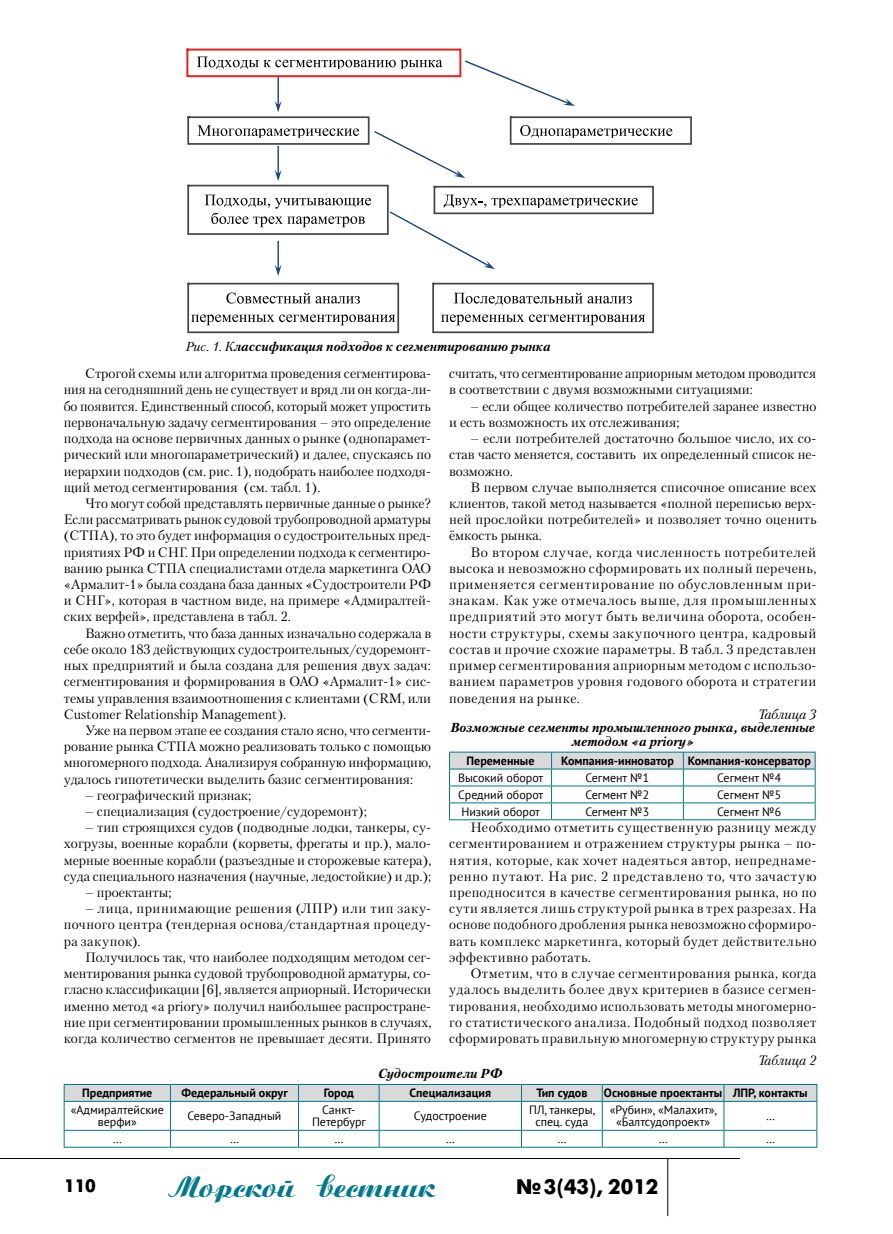
<style>
.page{position:relative;width:893px;height:1234px;background:#fff}
.page>*{position:absolute;margin:0;border:0;box-sizing:border-box;transform-origin:0 0}
.t1{font:25.5px "Boyarsky C";letter-spacing:-.05em;color:#00798b}
.t2{font:700 21px "Futuris C";color:#000}
.t3{font:700 18px "Futuris C";color:#000}
.t4{font:13.5px/16.2px "Petersburg C";color:#000;text-align:justify}
.t5{font:italic 13.5px "Petersburg C";color:#000}
.t6{font:italic 700 13.05px/13.5px "Petersburg C";color:#000;text-align:center}
.t7{font:12px/12px "PT Sans";color:#000;text-align:center}
.t8{font:700 12px "PT Sans";color:#000}
.s1{font-weight:400}
</style>
<div class="page">
<hr style="left:0;top:1157px;width:740px;height:1px;background:#000">
<hr style="left:667px;top:1158px;width:1px;height:57px;background:#000">
<hr style="left:449px;top:751px;width:103px;height:1px;background:#00798b">
<hr style="left:552px;top:751px;width:131px;height:1px;background:#00798b">
<hr style="left:683px;top:751px;width:133px;height:1px;background:#00798b">
<svg style="left:449px;top:752px;width:367px;height:67px"></svg>
<hr style="left:449px;top:819px;width:103px;height:1px;background:#00798b">
<hr style="left:552px;top:819px;width:131px;height:1px;background:#00798b">
<hr style="left:683px;top:819px;width:133px;height:1px;background:#00798b">
<hr style="left:64px;top:1083px;width:106px;height:1px;background:#00798b">
<hr style="left:170px;top:1083px;width:128px;height:1px;background:#00798b">
<hr style="left:298px;top:1083px;width:81px;height:1px;background:#00798b">
<hr style="left:379px;top:1083px;width:142px;height:1px;background:#00798b">
<hr style="left:521px;top:1083px;width:81px;height:1px;background:#00798b">
<hr style="left:602px;top:1083px;width:122px;height:1px;background:#00798b">
<hr style="left:724px;top:1083px;width:93px;height:1px;background:#00798b">
<svg style="left:64px;top:1084px;width:753px;height:62px"></svg>
<hr style="left:64px;top:1146px;width:106px;height:1px;background:#00798b">
<hr style="left:170px;top:1146px;width:128px;height:1px;background:#00798b">
<hr style="left:298px;top:1146px;width:81px;height:1px;background:#00798b">
<hr style="left:379px;top:1146px;width:142px;height:1px;background:#00798b">
<hr style="left:521px;top:1146px;width:81px;height:1px;background:#00798b">
<hr style="left:602px;top:1146px;width:122px;height:1px;background:#00798b">
<hr style="left:724px;top:1146px;width:93px;height:1px;background:#00798b">
<svg style="left:186px;top:48px;width:505px;height:228px"></svg>
<svg style="left:187px;top:282px;width:213px;height:51px"></svg>
<svg style="left:432px;top:282px;width:222px;height:51px"></svg>
<p class="t6" style="left:186px;top:339px;width:366px"><span class="s1">Рис. 1. К</span>лассификация подходов к сегментированию рынка</p>
<p class="t4" style="left:64px;top:365px;width:369px;text-indent:21px">Строгой схемы или алгоритма проведения сегментирова&shy;ния на сегодняшний день не существует и вряд ли он когда-ли&shy;бо появится. Единственный способ, который может упростить первоначальную задачу сегментирования – это определение подхода на основе первичных данных о рынке (однопарамет&shy;рический или многопараметрический) и далее, спускаясь по иерархии подходов (см. рис. 1), подобрать наиболее подходя&shy;щий метод сегментирования (см. табл. 1).</p>
<p class="t4" style="left:64px;top:495px;width:369px;text-align:left;text-indent:21px">Что могут собой представлять первичные данные о рынке?<br>Если рассматривать рынок судовой трубопроводной арматуры (СТПА), то это будет информация о судостроительных пред&shy;приятиях РФ и СНГ. При определении подхода к сегментиро&shy;ванию рынка СТПА специалистами отдела маркетинга ОАО «Армалит-1» была создана база данных «Судостроители РФ и СНГ», которая в частном виде, на примере «Адмиралтей&shy;ских верфей», представлена в табл. 2.</p>
<p class="t4" style="left:64px;top:624px;width:369px;text-align:left;text-indent:21px">Важно отметить, что база данных изначально содержала в себе около 183 действующих судостроительных/судоремонт&shy;ных предприятий и была создана для решения двух задач: сегментирования и формирования в ОАО «Армалит-1» сис&shy;темы управления взаимоотношения с клиентами (CRM, или Customer Relationship Management).</p>
<p class="t4" style="left:64px;top:721px;width:369px;text-indent:21px">Уже на первом этапе ее создания стало ясно, что сегменти&shy;рование рынка СТПА можно реализовать только с помощью многомерного подхода. Анализируя собранную информацию, удалось гипотетически выделить базис сегментирования:</p>
<p class="t4" style="left:85px;top:786px;width:168px">– географический признак;</p>
<p class="t4" style="left:85px;top:802px;width:283px">– специализация (судостроение/судоремонт);</p>
<p class="t4" style="left:64px;top:819px;width:369px;text-indent:21px">– тип строящихся судов (подводные лодки, танкеры, су&shy;хогрузы, военные корабли (корветы, фрегаты и пр.), мало&shy;мерные военные корабли (разъездные и сторожевые катера), суда специального назначения (научные, ледостойкие) и др.);</p>
<p class="t4" style="left:85px;top:883px;width:88px">– проектанты;</p>
<p class="t4" style="left:64px;top:900px;width:369px;text-indent:21px">– лица, принимающие решения (ЛПР) или тип заку&shy;почного центра (тендерная основа/стандартная процеду&shy;ра закупок).</p>
<p class="t4" style="left:64px;top:948px;width:369px;text-indent:21px">Получилось так, что наиболее подходящим методом сег&shy;ментирования рынка судовой трубопроводной арматуры, со&shy;гласно классификации [6], является априорный. Исторически именно метод «a priory» получил наибольшее распростране&shy;ние при сегментировании промышленных рынков в случаях, когда количество сегментов не превышает десяти. Принято</p>
<p class="t4" style="left:449px;top:365px;width:369px">считать, что сегментирование априорным методом проводится в соответствии с двумя возможными ситуациями:</p>
<p class="t4" style="left:449px;top:397px;width:369px;text-indent:21px">– если общее количество потребителей заранее известно и есть возможность их отслеживания;</p>
<p class="t4" style="left:449px;top:430px;width:369px;text-indent:21px">– если потребителей достаточно большое число, их со&shy;став часто меняется, составить их определенный список не&shy;возможно.</p>
<p class="t4" style="left:449px;top:478px;width:369px;text-align:left;text-indent:21px">В первом случае выполняется списочное описание всех клиентов, такой метод называется «полной переписью верх&shy;ней прослойки потребителей» и позволяет точно оценить ёмкость рынка.</p>
<p class="t4" style="left:449px;top:543px;width:369px;text-indent:21px">Во втором случае, когда численность потребителей высока и невозможно сформировать их полный перечень, применяется сегментирование по обусловленным при&shy;знакам. Как уже отмечалось выше, для промышленных предприятий это могут быть величина оборота, особен&shy;ности структуры, схемы закупочного центра, кадровый состав и прочие схожие параметры. В табл. 3 представлен пример сегментирования априорным методом с использо&shy;ванием параметров уровня годового оборота и стратегии поведения на рынке.</p>
<p class="t5" style="left:758px;top:706px;width:59px">Таблица 3</p>
<p class="t6" style="left:450px;top:720px;width:366px">Возможные сегменты промышленного рынка, выделенные методом «a priory»</p>
<p class="t8" style="left:467px;top:752px;width:69px">Переменные</p>
<p class="t8" style="left:561px;top:752px;width:251px">Компания-инноватор Компания-консерватор</p>
<p class="t7" style="left:458px;top:771px;width:87px">Высокий оборот</p>
<p class="t7" style="left:585px;top:771px;width:66px">Сегмент №1</p>
<p class="t7" style="left:717px;top:771px;width:66px">Сегмент №4</p>
<p class="t7" style="left:458px;top:788px;width:87px">Средний оборот</p>
<p class="t7" style="left:585px;top:788px;width:66px">Сегмент №2</p>
<p class="t7" style="left:717px;top:788px;width:66px">Сегмент №5</p>
<p class="t7" style="left:461px;top:804px;width:80px">Низкий оборот</p>
<p class="t7" style="left:585px;top:804px;width:66px">Сегмент №3</p>
<p class="t7" style="left:717px;top:804px;width:66px">Сегмент №6</p>
<p class="t4" style="left:449px;top:819px;width:369px;text-indent:21px">Необходимо отметить существенную разницу между сегментированием и отражением структуры рынка – по&shy;нятия, которые, как хочет надеяться автор, непреднаме&shy;ренно путают. На рис. 2 представлено то, что зачастую преподносится в качестве сегментирования рынка, но по сути является лишь структурой рынка в трех разрезах. На основе подобного дробления рынка невозможно сформиро&shy;вать комплекс маркетинга, который будет действительно эффективно работать.</p>
<p class="t4" style="left:449px;top:964px;width:369px;text-indent:21px">Отметим, что в случае сегментирования рынка, когда удалось выделить более двух критериев в базисе сегмен&shy;тирования, необходимо использовать методы многомерно&shy;го статистического анализа. Подобный подход позволяет сформировать правильную многомерную структуру рынка</p>
<p class="t5" style="left:758px;top:1051px;width:59px">Таблица 2</p>
<p class="t6" style="left:378px;top:1066px;width:126px">Судостроители РФ</p>
<p class="t8" style="left:82px;top:1084px;width:72px">Предприятие</p>
<p class="t8" style="left:181px;top:1084px;width:108px">Федеральный округ</p>
<p class="t8" style="left:324px;top:1084px;width:32px">Город</p>
<p class="t8" style="left:410px;top:1084px;width:83px">Специализация</p>
<p class="t8" style="left:536px;top:1084px;width:53px">Тип судов</p>
<p class="t8" style="left:604px;top:1084px;width:205px">Основные проектанты ЛПР, контакты</p>
<p class="t7" style="left:71px;top:1103px;width:94px">«Адмиралтейские верфи»</p>
<p class="t7" style="left:187px;top:1109px;width:96px">Северо-Западный</p>
<p class="t7" style="left:312px;top:1103px;width:55px">Санкт-<br>Петербург</p>
<p class="t7" style="left:414px;top:1109px;width:75px">Судостроение</p>
<p class="t7" style="left:529px;top:1103px;width:67px">ПЛ, танкеры, спец. суда</p>
<p class="t7" style="left:610px;top:1103px;width:109px">«Рубин», «Малахит», «Балтсудопроект»</p>
<p class="t7" style="left:766px;top:1109px;width:11px">…</p>
<p class="t7" style="left:113px;top:1132px;width:11px">…</p>
<p class="t7" style="left:230px;top:1132px;width:11px">…</p>
<p class="t7" style="left:334px;top:1132px;width:11px">…</p>
<p class="t7" style="left:446px;top:1132px;width:11px">…</p>
<p class="t7" style="left:557px;top:1132px;width:11px">…</p>
<p class="t7" style="left:659px;top:1132px;width:11px">…</p>
<p class="t7" style="left:766px;top:1132px;width:11px">…</p>
<h3 class="t3" style="left:64px;top:1175px;width:34px">110</h3>
<h1 class="t1" style="left:168px;top:1170px;width:270px">Морской вестник</h1>
<h2 class="t2" style="left:516px;top:1174px;width:144px">№3(43), 2012</h2>
</div>
